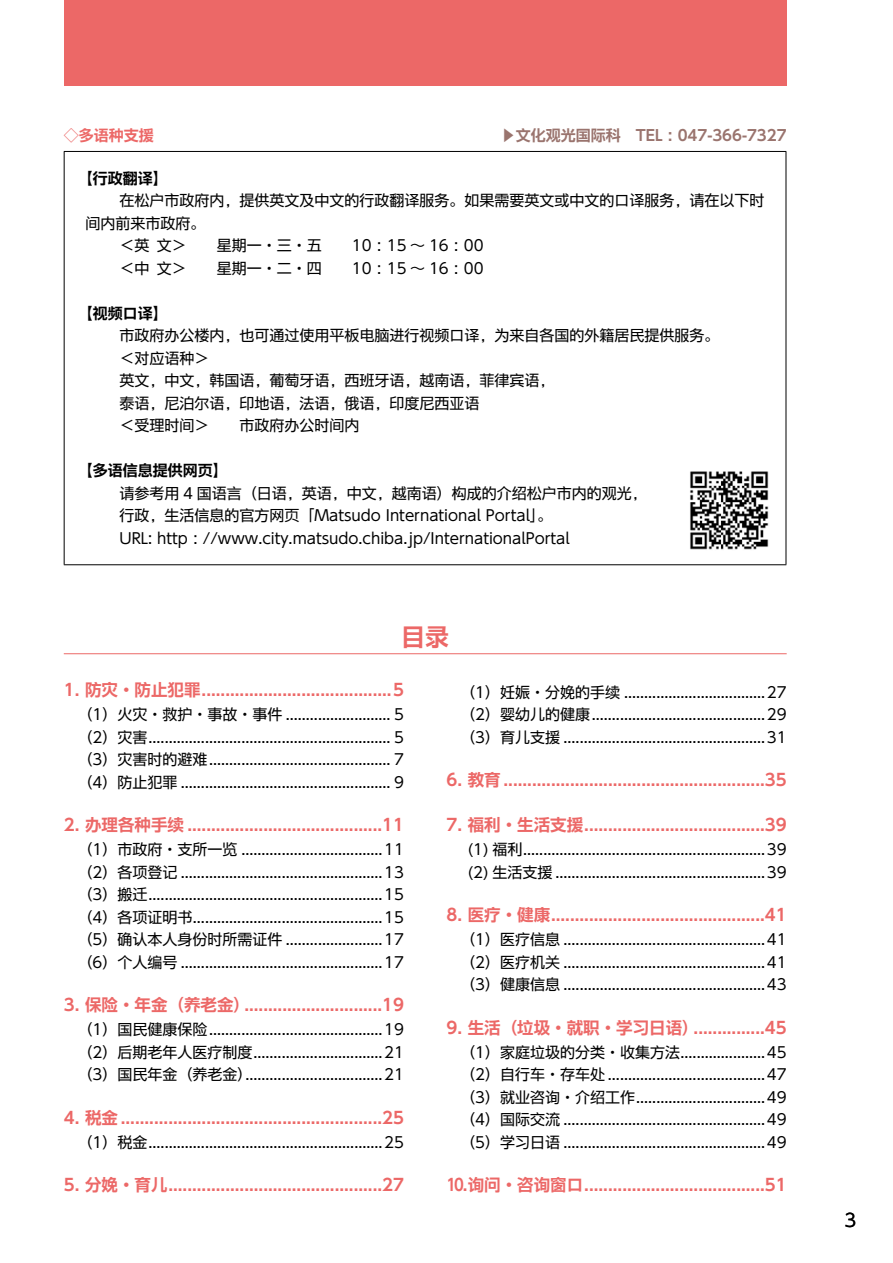
<style>
.page{position:relative;width:893px;height:1263px;background:#fff}
.page>*{position:absolute;margin:0;border:0;box-sizing:border-box;transform-origin:0 0}
.t1{font:24px "UD Shin Go SC Gbe De B";color:#ec6867}
.t2{font:18px "UD Shin Go Pro";color:#000}
.t3{font:16.5px "UD Shin Go SC Gbe De B";color:#ec6867}
.t4{font:16.5px "UD Shin Go SC Gbe De B";color:#ec6867;scale:.9 1}
.t5{font:15px/22.5px "UD Shin Go SC Gbe";color:#000;text-align:justify}
.t6{font:15px "UD Shin Go SC Gbe De B";color:#9a746e}
.t7{font:15px "UD Shin Go SC Gbe De B";color:#000}
.t8{font:15px "UD Shin Go SC Gbe De B";color:#ec6867}
.s1{font-family:"UD Shin Go Pro";font-weight:500}
</style>
<div class="page">
<hr style="left:64px;top:653px;width:723px;height:1px;background:#ec6867">
<div style="left:64px;top:0;width:723px;height:85px;background:#ec6867"></div>
<hr style="left:64px;top:151px;width:722px;height:1px;background:#000">
<hr style="left:64px;top:152px;width:1px;height:412px;background:#000">
<hr style="left:786px;top:152px;width:1px;height:412px;background:#000">
<hr style="left:64px;top:564px;width:722px;height:1px;background:#000">
<img style="left:690px;top:471px;width:79px;height:79px">
<p class="t8" style="left:64px;top:126px;width:91px">◇多语种支援</p>
<p class="t6" style="left:501px;top:126px;width:287px"><span class="s1">▶</span>文化观光国际科　TEL ：047-366-7327</p>
<p class="t7" style="left:78px;top:169px;width:91px">【行政翻译】</p>
<p class="t5" style="left:119px;top:190px;width:646px">在松户市政府内，提供英文及中文的行政翻译服务。如果需要英文或中文的口译服务，请在以下时</p>
<p class="t5" style="left:85px;top:212px;width:121px">间内前来市政府。</p>
<p class="t5" style="left:119px;top:235px;width:366px">＜英文＞　　星期一・三・五　　10 ：15 ～ 16 ：00</p>
<p class="t5" style="left:119px;top:257px;width:366px">＜中文＞　　星期一・二・四　　10 ：15 ～ 16 ：00</p>
<p class="t7" style="left:78px;top:304px;width:91px">【视频口译】</p>
<p class="t5" style="left:119px;top:325px;width:601px;text-align:left">市政府办公楼内，也可通过使用平板电脑进行视频口译，为来自各国的外籍居民提供服务。＜对应语种＞<br>英文，中文，韩国语，葡萄牙语，西班牙语，越南语，菲律宾语，<br>泰语，尼泊尔语，印地语，法语，俄语，印度尼西亚语<br>＜受理时间＞　　市政府办公时间内</p>
<p class="t7" style="left:78px;top:461px;width:151px">【多语信息提供网页】</p>
<p class="t5" style="left:119px;top:482px;width:529px;text-align:left">请参考用 4 国语言（日语，英语，中文，越南语）构成的介绍松户市内的观光，行政，生活信息的官方网页「Matsudo International Portal」。<br>URL: http ：//www.city.matsudo.chiba.jp/InternationalPortal</p>
<h1 class="t1" style="left:401px;top:622px;width:49px">目录</h1>
<p class="t3" style="left:64px;top:679px;width:342px">1. 防灾・防止犯罪........................................5</p>
<p class="t5" style="left:78px;top:704px;width:328px">（1）火灾・救护・事故・事件 .......................... 5（2）灾害............................................................ 5（3）灾害时的避难............................................. 7（4）防止犯罪 .................................................... 9</p>
<p class="t3" style="left:64px;top:814px;width:342px">2. 办理各种手续 .........................................11</p>
<p class="t5" style="left:78px;top:839px;width:328px">（1）市政府・支所一览 ...................................11（2）各项登记 ..................................................13（3）搬迁..........................................................15（4）各项证明书...............................................15（5）确认本人身份时所需证件 ........................17（6）个人编号 ..................................................17</p>
<p class="t3" style="left:64px;top:994px;width:342px">3. 保险・年金（养老金）.............................19</p>
<p class="t5" style="left:78px;top:1019px;width:328px">（1）国民健康保险...........................................19（2）后期老年人医疗制度................................21（3）国民年金（养老金）..................................21</p>
<p class="t3" style="left:64px;top:1107px;width:342px">4. 税金 .......................................................25</p>
<p class="t5" style="left:78px;top:1131px;width:328px">（1）税金..........................................................25</p>
<p class="t3" style="left:64px;top:1174px;width:342px">5. 分娩・育儿.............................................27</p>
<p class="t5" style="left:460px;top:681px;width:328px">（1）妊娠・分娩的手续 ...................................27（2）婴幼儿的健康...........................................29（3）育儿支援 ..................................................31</p>
<p class="t3" style="left:446px;top:769px;width:342px">6. 教育 .......................................................35</p>
<p class="t3" style="left:446px;top:814px;width:342px">7. 福利・生活支援......................................39</p>
<p class="t5" style="left:468px;top:839px;width:320px">(1) 福利............................................................39 (2) 生活支援 ....................................................39</p>
<p class="t3" style="left:446px;top:904px;width:342px">8. 医疗・健康.............................................41</p>
<p class="t5" style="left:460px;top:929px;width:328px">（1）医疗信息 ..................................................41（2）医疗机关 ..................................................41（3）健康信息 ..................................................43</p>
<p class="t3" style="left:446px;top:1017px;width:342px">9. 生活（垃圾・就职・学习日语）...............45</p>
<p class="t5" style="left:460px;top:1041px;width:328px">（1）家庭垃圾的分类・收集方法.....................45（2）自行车・存车处 .......................................47（3）就业咨询・介绍工作................................49（4）国际交流 ..................................................49（5）学习日语 ..................................................49</p>
<p class="t4" style="left:446px;top:1174px;width:379px">10. 询问・咨询窗口......................................51</p>
<p class="t2" style="left:844px;top:1206px;width:13px">3</p>
</div>
